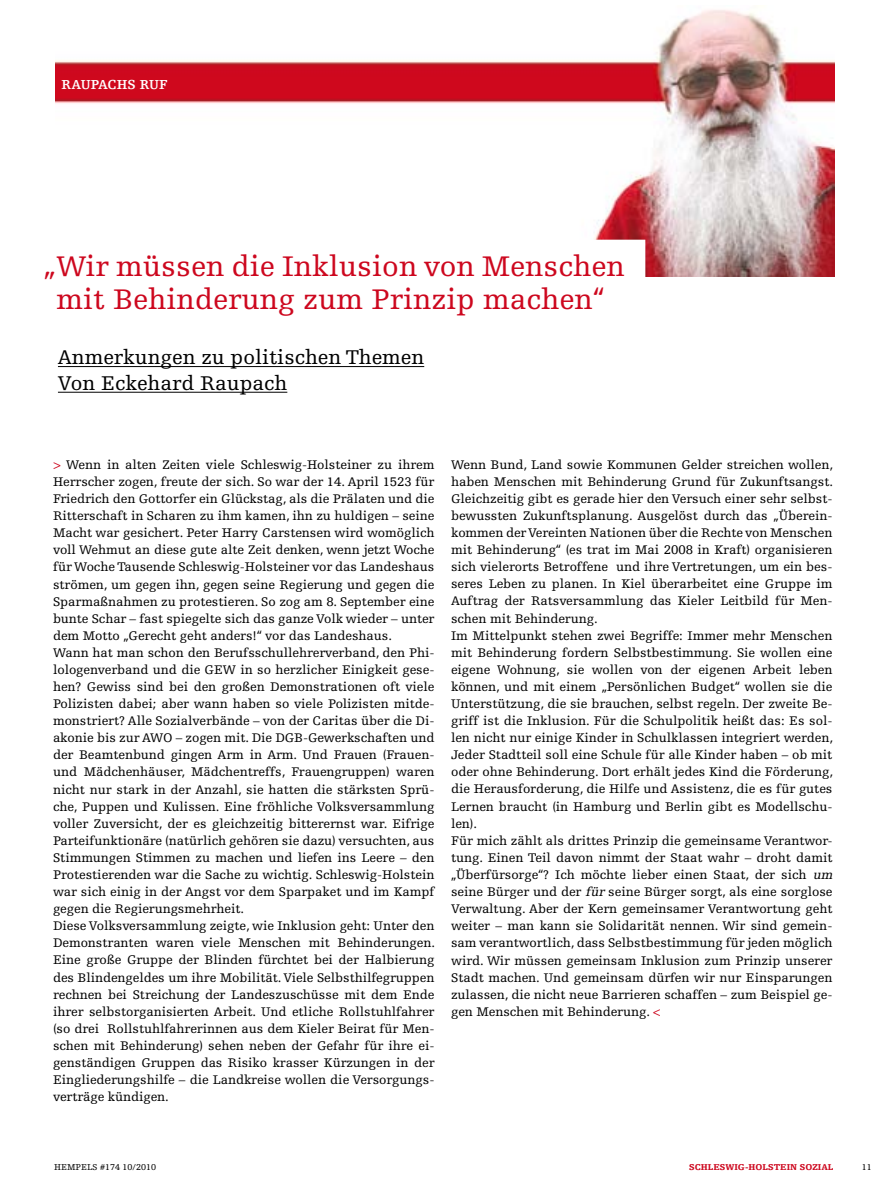
<style>
.page{position:relative;width:893px;height:1191px;background:#fff}
.page>*{position:absolute;margin:0;border:0;box-sizing:border-box;transform-origin:0 0}
.t1{font:30px/33px "Hempels Egyptienne";color:#cd071e;text-align:center}
.t2{font:21px/25.7px "Hempels Egyptienne";color:#000}
.t3{font:700 13.8px "Hempels Egyptienne";color:#fff}
.t4{font:13.2px/17.1px "Hempels Egyptienne";letter-spacing:-.005em;color:#000}
.t5{font:900 9px "Hempels Egyptienne";letter-spacing:.005em;color:#cd071e}
.t6{font:9px "Hempels Egyptienne";color:#000}
.s1{color:#cd071e}
.s2{font-style:italic}
</style>
<div class="page">
<img style="left:55px;top:10px;width:779px;height:267px">
<div style="left:54px;top:240px;width:591px;height:82px;background:#fff"></div>
<hr style="left:58px;top:366px;width:366px;height:1px;background:#000">
<hr style="left:58px;top:392px;width:229px;height:1px;background:#000">
<p class="t3" style="left:62px;top:77px;width:108px">RAUPACHS RUF</p>
<h1 class="t1" style="left:44px;top:250px;width:582px">„Wir müssen die Inklusion von Menschen mit Behinderung zum Prinzip machen“</h1>
<h2 class="t2" style="left:58px;top:344px;width:368px">Anmerkungen zu politischen Themen<br>Von Eckehard Raupach</h2>
<p class="t4" style="left:53px;top:456px;width:383px"><span class="s1">&gt;</span> Wenn in alten Zeiten viele Schleswig-Holsteiner zu ihrem Herrscher zogen, freute der sich. So war der 14. April 1523 für Friedrich den Gottorfer ein Glückstag, als die Prälaten und die Ritterschaft in Scharen zu ihm kamen, ihn zu huldigen – seine Macht war gesichert. Peter Harry Carstensen wird womöglich voll Wehmut an diese gute alte Zeit denken, wenn jetzt Woche für Woche Tausende Schleswig-Holsteiner vor das Landeshaus strömen, um gegen ihn, gegen seine Regierung und gegen die Sparmaßnahmen zu protestieren. So zog am 8. September eine bunte Schar – fast spiegelte sich das ganze Volk wieder – unter dem Motto „Gerecht geht anders!“ vor das Landeshaus.<br>Wann hat man schon den Berufsschullehrerverband, den Phi&shy;lologenverband und die GEW in so herzlicher Einigkeit gese&shy;hen? Gewiss sind bei den großen Demonstrationen oft viele Polizisten dabei; aber wann haben so viele Polizisten mitde&shy;monstriert? Alle Sozialverbände – von der Caritas über die Di&shy;akonie bis zur AWO – zogen mit. Die DGB-Gewerkschaften und der Beamtenbund gingen Arm in Arm. Und Frauen (Frauen&shy;und Mädchenhäuser, Mädchentreffs, Frauengruppen) waren nicht nur stark in der Anzahl, sie hatten die stärksten Sprü&shy;che, Puppen und Kulissen. Eine fröhliche Volksversammlung voller Zuversicht, der es gleichzeitig bitterernst war. Eifrige Parteifunktionäre (natürlich gehören sie dazu) versuchten, aus Stimmungen Stimmen zu machen und liefen ins Leere – den Protestierenden war die Sache zu wichtig. Schleswig-Holstein war sich einig in der Angst vor dem Sparpaket und im Kampf gegen die Regierungsmehrheit.<br>Diese Volksversammlung zeigte, wie Inklusion geht: Unter den Demonstranten waren viele Menschen mit Behinderungen.<br>Eine große Gruppe der Blinden fürchtet bei der Halbierung des Blindengeldes um ihre Mobilität. Viele Selbsthilfegruppen rechnen bei Streichung der Landeszuschüsse mit dem Ende ihrer selbstorganisierten Arbeit. Und etliche Rollstuhlfahrer (so drei Rollstuhlfahrerinnen aus dem Kieler Beirat für Men&shy;schen mit Behinderung) sehen neben der Gefahr für ihre ei&shy;genständigen Gruppen das Risiko krasser Kürzungen in der Eingliederungshilfe – die Landkreise wollen die Versorgungs&shy;verträge kündigen.</p>
<p class="t4" style="left:451px;top:456px;width:386px">Wenn Bund, Land sowie Kommunen Gelder streichen wollen, haben Menschen mit Behinderung Grund für Zukunftsangst.<br>Gleichzeitig gibt es gerade hier den Versuch einer sehr selbst&shy;bewussten Zukunftsplanung. Ausgelöst durch das „Überein&shy;kommen der Vereinten Nationen über die Rechte von Menschen mit Behinderung“ (es trat im Mai 2008 in Kraft) organisieren sich vielerorts Betroffene und ihre Vertretungen, um ein bes&shy;seres Leben zu planen. In Kiel überarbeitet eine Gruppe im Auftrag der Ratsversammlung das Kieler Leitbild für Men&shy;schen mit Behinderung.<br>Im Mittelpunkt stehen zwei Begriffe: Immer mehr Menschen mit Behinderung fordern Selbstbestimmung. Sie wollen eine eigene Wohnung, sie wollen von der eigenen Arbeit leben können, und mit einem „Persönlichen Budget“ wollen sie die Unterstützung, die sie brauchen, selbst regeln. Der zweite Be&shy;griff ist die Inklusion. Für die Schulpolitik heißt das: Es sol&shy;len nicht nur einige Kinder in Schulklassen integriert werden, Jeder Stadtteil soll eine Schule für alle Kinder haben – ob mit oder ohne Behinderung. Dort erhält jedes Kind die Förderung, die Herausforderung, die Hilfe und Assistenz, die es für gutes Lernen braucht (in Hamburg und Berlin gibt es Modellschu&shy;len).<br>Für mich zählt als drittes Prinzip die gemeinsame Verantwor&shy;tung. Einen Teil davon nimmt der Staat wahr – droht damit „Überfürsorge“? Ich möchte lieber einen Staat, der sich <span class="s2">um </span>seine Bürger und der <span class="s2">für</span> seine Bürger sorgt, als eine sorglose Verwaltung. Aber der Kern gemeinsamer Verantwortung geht weiter – man kann sie Solidarität nennen. Wir sind gemein&shy;sam verantwortlich, dass Selbstbestimmung für jeden möglich wird. Wir müssen gemeinsam Inklusion zum Prinzip unserer Stadt machen. Und gemeinsam dürfen wir nur Einsparungen zulassen, die nicht neue Barrieren schaffen – zum Beispiel ge&shy;gen Menschen mit Behinderung. <span class="s1">&lt;</span></p>
<p class="t6" style="left:54px;top:1161px;width:104px">HEMPELS #174 10/2010</p>
<p class="t5" style="left:689px;top:1161px;width:146px">SCHLESWIG-HOLSTEIN SOZIAL</p>
<p class="t6" style="left:862px;top:1161px;width:12px">11</p>
</div>
